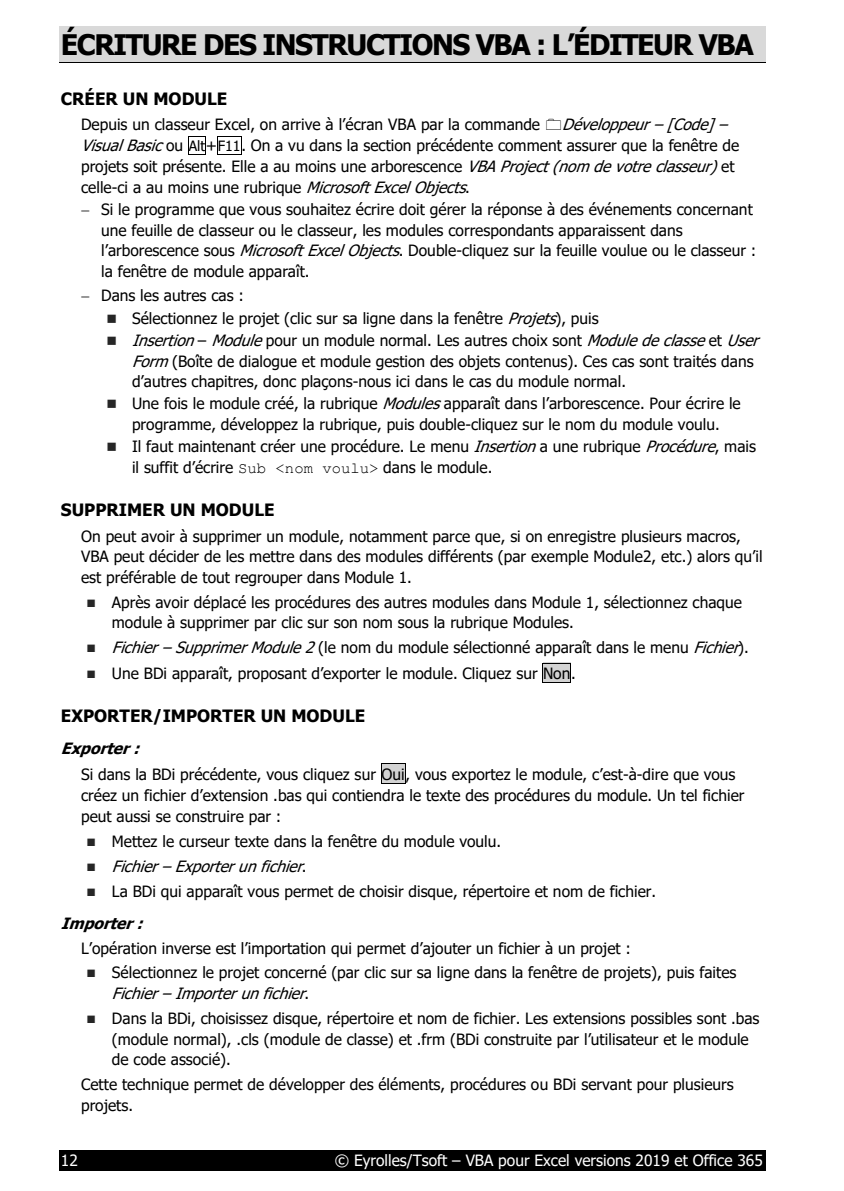
<style>
.page{position:relative;width:844px;height:1191px;background:#fff}
.page>*{position:absolute;margin:0;border:0;box-sizing:border-box;transform-origin:0 0}
.t1{font:700 28.18px "Tahoma";letter-spacing:-.05em;color:#000}
.t2{font:700 16.97px "Tahoma";color:#000}
.t3{font:15.58px/20.7px "Tahoma";color:#000}
.t4{font:15.58px "Tahoma";color:#fff}
.t5{font:italic 15.58px "Tahoma";color:#000}
.s1{font-style:italic}
.s2{font-size:14.17px}
.s3{color:#262626}
.s4{font-family:"Courier New"}
.s5{font-weight:700;font-style:italic}
.s6{font-style:normal}
</style>
<div class="page">
<div style="left:59px;top:1150px;width:705px;height:20px;background:#000"></div>
<div style="left:59px;top:26px;width:705px;height:36px;background:#d9d9d9"></div>
<hr style="left:59px;top:62px;width:705px;height:1px;background:#000">
<svg style="left:188px;top:136px;width:18px;height:19px"></svg>
<svg style="left:217px;top:136px;width:25px;height:19px"></svg>
<div style="left:542px;top:662px;width:28px;height:21px;background:#d3d3d3"></div>
<svg style="left:542px;top:663px;width:29px;height:20px"></svg>
<svg style="left:381px;top:763px;width:24px;height:21px"></svg>
<p class="t1" style="left:61px;top:25px;width:694px">ÉCRITURE DES INSTRUCTIONS VBA : L’ÉDITEUR VBA</p>
<p class="t2" style="left:61px;top:87px;width:168px">CRÉER UN MODULE</p>
<p class="t3" style="left:81px;top:115px;width:460px">Depuis un classeur Excel, on arrive à l’écran VBA par la commande</p>
<p class="t3" style="left:81px;top:115px;width:659px;text-indent:481px"><span class="s1">Développeur–[Code]– VisualBasic</span>ou <span class="s2">Alt</span>+<span class="s2">F11</span>. On a vu dans la section précédente comment assurer que la fenêtre de projets soit présente. Elle a au moins une arborescence <span class="s1">VBAProject(nomdevotreclasseur)</span>et celle-ci a au moins une rubrique <span class="s1">MicrosoftExcelObjects</span>.</p>
<p class="t3" style="left:101px;top:200px;width:656px">Si le programme que vous souhaitez écrire doit gérer la réponse à des événements concernant une feuille de classeur ou le classeur, les modules correspondants apparaissent dans l’arborescence sous <span class="s1">MicrosoftExcelObjects</span>. Double-cliquez sur la feuille voulue ou le classeur : la fenêtre de module apparaît.</p>
<p class="t3" style="left:101px;top:285px;width:144px">Dans les autres cas :</p>
<p class="t3" style="left:106px;top:309px;width:493px"><span class="s3">■</span> Sélectionnez le projet (clic sur sa ligne dans la fenêtre <span class="s1">Projets</span>), puis</p>
<p class="t3" style="left:132px;top:331px;width:634px;text-indent:-25px"><span class="s3">■</span> <span class="s1">Insertion</span>– <span class="s1">Module</span>pour un module normal. Les autres choix sont <span class="s1">Moduledeclasse</span>et <span class="s1">User<br>Form</span>(Boîte de dialogue et module gestion des objets contenus). Ces cas sont traités dans d’autres chapitres, donc plaçons-nous ici dans le cas du module normal.</p>
<p class="t3" style="left:106px;top:394px;width:635px;text-align:center"><span class="s3">■</span> Une fois le module créé, la rubrique <span class="s1">Modules</span>apparaît dans l’arborescence. Pour écrire le programme, développez la rubrique, puis double-cliquez sur le nom du module voulu.</p>
<p class="t3" style="left:132px;top:437px;width:625px;text-indent:-25px"><span class="s3">■</span> Il faut maintenant créer une procédure. Le menu <span class="s1">Insertion</span>a une rubrique <span class="s1">Procédure</span>, mais il suffit d’écrire <span class="s4">Sub &lt;nom voulu&gt;</span> dans le module.</p>
<p class="t2" style="left:61px;top:498px;width:215px">SUPPRIMER UN MODULE</p>
<p class="t3" style="left:81px;top:526px;width:682px">On peut avoir à supprimer un module, notamment parce que, si on enregistre plusieurs macros,<br>VBA peut décider de les mettre dans des modules différents (par exemple Module2, etc.) alors qu’il est préférable de tout regrouper dans Module 1.</p>
<p class="t3" style="left:112px;top:592px;width:631px;text-indent:-25px"><span class="s3">■</span> Après avoir déplacé les procédures des autres modules dans Module 1, sélectionnez chaque module à supprimer par clic sur son nom sous la rubrique Modules.</p>
<p class="t3" style="left:86px;top:638px;width:663px"><span class="s3">■</span> <span class="s1">Fichier–SupprimerModule2</span>(le nom du module sélectionné apparaît dans le menu <span class="s1">Fichier</span>).</p>
<p class="t3" style="left:86px;top:664px;width:490px"><span class="s3">■</span> Une BDi apparaît, proposant d’exporter le module. Cliquez sur Non.</p>
<p class="t2" style="left:61px;top:703px;width:305px">EXPORTER/IMPORTER UN MODULE</p>
<p class="t3" style="left:81px;top:736px;width:655px;line-height:25.6px;text-indent:-20px"><span class="s5">Exporter:<br></span>Si dans la BDi précédente, vous cliquez sur Oui, vous exportez le module, c’est-à-dire que vous</p>
<p class="t3" style="left:81px;top:786px;width:664px">créez un fichier d’extension .bas qui contiendra le texte des procédures du module. Un tel fichier peut aussi se construire par :</p>
<p class="t3" style="left:86px;top:831px;width:416px"><span class="s3">■</span> Mettez le curseur texte dans la fenêtre du module voulu.</p>
<p class="t5" style="left:86px;top:855px;width:225px"><span class="s3">■</span> Fichier–Exporterunfichier<span class="s6">.</span></p>
<p class="t3" style="left:61px;top:875px;width:596px;line-height:32px;text-indent:25px"><span class="s3">■</span> La BDi qui apparaît vous permet de choisir disque, répertoire et nom de fichier.<br><span class="s5">Importer:</span></p>
<p class="t3" style="left:81px;top:938px;width:551px">L’opération inverse est l’importation qui permet d’ajouter un fichier à un projet :</p>
<p class="t3" style="left:112px;top:963px;width:625px;text-indent:-25px"><span class="s3">■</span> Sélectionnez le projet concerné (par clic sur sa ligne dans la fenêtre de projets), puis faites<br><span class="s1">Fichier–Importerunfichier</span>.</p>
<p class="t3" style="left:112px;top:1008px;width:649px;text-indent:-25px"><span class="s3">■</span> Dans la BDi, choisissez disque, répertoire et nom de fichier. Les extensions possibles sont .bas (module normal), .cls (module de classe) et .frm (BDi construite par l’utilisateur et le module de code associé).</p>
<p class="t3" style="left:81px;top:1075px;width:654px">Cette technique permet de développer des éléments, procédures ou BDi servant pour plusieurs projets.</p>
<p class="t4" style="left:61px;top:1149px;width:18px">12</p>
<p class="t4" style="left:334px;top:1149px;width:429px">© Eyrolles/Tsoft – VBA pour Excel versions 2019 et Office 365</p>
</div>
